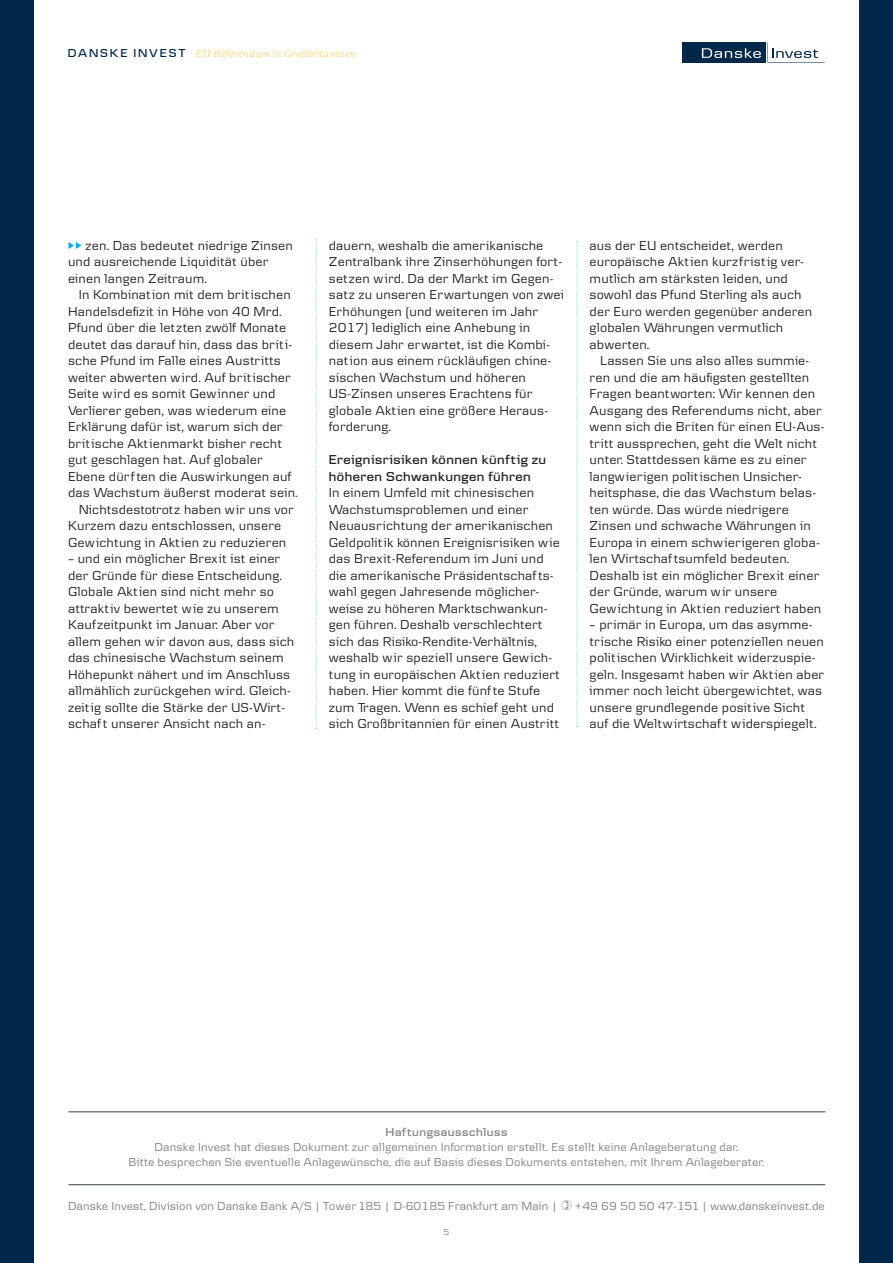
<style>
.page{position:relative;width:893px;height:1263px;background:#fff}
.page>*{position:absolute;margin:0;border:0;box-sizing:border-box;transform-origin:0 0}
.Danske_body_m__indry{font:13.5px/16.5px "Danske Text";letter-spacing:.01em;color:#231f20}
.Danske_body{font:13.5px/16.5px "Danske Text";letter-spacing:.01em;color:#231f20}
.Mellemrubrik{font:600 13.5px/16.5px "Danske Headline";letter-spacing:.035em;color:#231f20}
._8_Regular{font:12px/15px "Danske Text";letter-spacing:.01em;color:#7e817d;text-align:center}
.Danske_Boks{font:12px "Danske Text";letter-spacing:.01em;color:#7e817d}
.Mellemrubrik-2{font:600 12px "Danske Headline";letter-spacing:.05em;color:#7e817d}
.t1{font:italic 500 10.5px "Danske Human";letter-spacing:.02em;color:#fed77d}
.t2{font:9px "Danske Text";color:#7e817d}
.s1{font-family:"Danske Headline";font-weight:600;font-style:normal;font-size:12px;color:#00284a}
</style>
<div class="page">
<div style="left:0;top:0;width:34px;height:1263px;background:#00284a"></div>
<div style="left:859px;top:0;width:34px;height:1263px;background:#00284a"></div>
<div style="left:682px;top:42px;width:83px;height:21px;background:#00284a"></div>
<svg style="left:702px;top:48px;width:59px;height:10px"></svg>
<svg style="left:767px;top:42px;width:58px;height:21px"></svg>
<hr style="left:69px;top:1111px;width:756px;height:1px;background:#353d42">
<hr style="left:69px;top:1184px;width:756px;height:1px;background:#353d42">
<svg style="left:316px;top:239px;width:1px;height:490px"></svg>
<svg style="left:577px;top:241px;width:1px;height:486px"></svg>
<svg style="left:69px;top:242px;width:12px;height:7px"></svg>
<p class="t1" style="left:68px;top:48px;width:290px"><span class="s1">DANSKE INVEST</span> EU-Referendum in Großbritannien</p>
<p class="Danske_body" style="left:68px;top:236px;width:226px;text-indent:18px">zen. Das bedeutet niedrige Zinsen und ausreichende Liquidität über einen langen Zeitraum.</p>
<p class="Danske_body_m__indry" style="left:68px;top:286px;width:231px;text-indent:11px">In Kombination mit dem britischen Handelsdefizit in Höhe von 40 Mrd.<br>Pfund über die letzten zwölf Monate deutet das darauf hin, dass das briti&shy;sche Pfund im Falle eines Austritts weiter abwerten wird. Auf britischer Seite wird es somit Gewinner und Verlierer geben, was wiederum eine Erklärung dafür ist, warum sich der britische Aktienmarkt bisher recht gut geschlagen hat. Auf globaler Ebene dürf ten die Auswirkungen auf das Wachstum äußerst moderat sein.</p>
<p class="Danske_body_m__indry" style="left:68px;top:500px;width:227px;text-indent:11px">Nichtsdestotrotz haben wir uns vor<br>Kurzem dazu entschlossen, unsere<br>Gewichtung in Aktien zu reduzieren</p>
<p class="Danske_body_m__indry" style="left:68px;top:550px;width:228px">– und ein möglicher Brexit ist einer der Gründe für diese Entscheidung.<br>Globale Aktien sind nicht mehr so attraktiv bewertet wie zu unserem Kaufzeitpunkt im Januar. Aber vor allem gehen wir davon aus, dass sich das chinesische Wachstum seinem Höhepunkt nähert und im Anschluss allmählich zurückgehen wird. Gleich&shy;zeitig sollte die Stärke der US-Wirt&shy;schaf t unserer Ansicht nach an-</p>
<p class="Danske_body_m__indry" style="left:329px;top:236px;width:237px">dauern, weshalb die amerikanische Zentralbank ihre Zinserhöhungen fort&shy;setzen wird. Da der Markt im Gegen&shy;satz zu unseren Erwartungen von zwei Erhöhungen (und weiteren im Jahr 2017) lediglich eine Anhebung in diesem Jahr erwartet, ist die Kombi&shy;nation aus einem rückläufigen chine&shy;sischen Wachstum und höheren US-Zinsen unseres Erachtens für globale Aktien eine größere Heraus&shy;forderung.</p>
<p class="Mellemrubrik" style="left:329px;top:451px;width:219px">Ereignisrisiken können künftig zu höheren Schwankungen führen</p>
<p class="Danske_body" style="left:329px;top:484px;width:233px">In einem Umfeld mit chinesischen Wachstumsproblemen und einer Neuausrichtung der amerikanischen Geldpolitik können Ereignisrisiken wie das Brexit-Referendum im Juni und die amerikanische Präsidentschaf ts&shy;wahl gegen Jahresende möglicher&shy;weise zu höheren Marktschwankun&shy;gen führen. Deshalb verschlechtert sich das Risiko-Rendite-Verhältnis, weshalb wir speziell unsere Gewich&shy;tung in europäischen Aktien reduziert haben. Hier kommt die fünf te Stufe zum Tragen. Wenn es schief geht und sich Großbritannien für einen Austritt</p>
<p class="Danske_body" style="left:590px;top:236px;width:224px">aus der EU entscheidet, werden europäische Aktien kurzfristig ver&shy;mutlich am stärksten leiden, und sowohl das Pfund Sterling als auch der Euro werden gegenüber anderen globalen Währungen vermutlich abwerten.</p>
<p class="Danske_body_m__indry" style="left:590px;top:352px;width:236px;text-indent:11px">Lassen Sie uns also alles summie&shy;ren und die am häufigsten gestellten Fragen beantworten: Wir kennen den Ausgang des Referendums nicht, aber wenn sich die Briten für einen EU-Aus&shy;tritt aussprechen, geht die Welt nicht unter. Stattdessen käme es zu einer langwierigen politischen Unsicher&shy;heitsphase, die das Wachstum belas&shy;ten würde. Das würde niedrigere Zinsen und schwache Währungen in Europa in einem schwierigeren globa&shy;len Wirtschaf tsumfeld bedeuten.<br>Deshalb ist ein möglicher Brexit einer der Gründe, warum wir unsere Gewichtung in Aktien reduziert haben</p>
<p class="Danske_body_m__indry" style="left:590px;top:616px;width:236px">– primär in Europa, um das asymme&shy;trische Risiko einer potenziellen neuen politischen Wirklichkeit widerzuspie&shy;geln. Insgesamt haben wir Aktien aber immer noch leicht übergewichtet, was unsere grundlegende positive Sicht auf die Weltwirtschaf t widerspiegelt.</p>
<p class="Mellemrubrik-2" style="left:386px;top:1125px;width:123px">Haftungsausschluss</p>
<p class="_8_Regular" style="left:129px;top:1139px;width:637px">Danske Invest hat dieses Dokument zur allgemeinen Information erstellt. Es stellt keine Anlageberatung dar.<br>Bitte besprechen Sie eventuelle Anlagewünsche, die auf Basis dieses Dokuments entstehen, mit Ihrem Anlageberater.</p>
<p class="Danske_Boks" style="left:68px;top:1199px;width:489px">Danske Invest, Division von Danske Bank A/S | Tower 185 | D-60185 Frankfurt am Main |</p>
<p class="Danske_Boks" style="left:574px;top:1199px;width:252px">+49 69 50 50 47-151 | www.danskeinvest.de</p>
<p class="t2" style="left:444px;top:1226px;width:7px">5</p>
</div>
